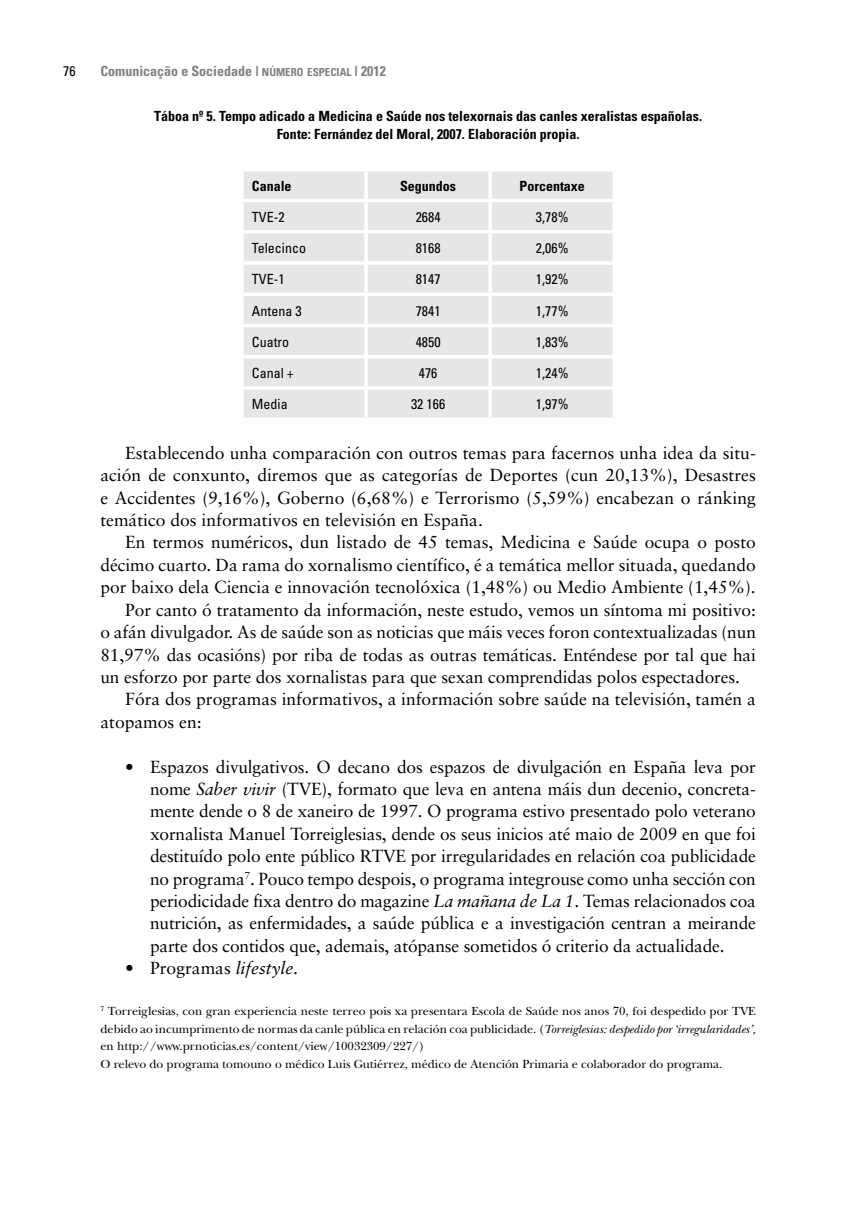
<style>
.page{position:relative;width:854px;height:1218px;background:#fff}
.page>*{position:absolute;margin:0;border:0;box-sizing:border-box;transform-origin:0 0}
.t1{font:17.5px/22.4px "Sabon";color:#000;text-align:justify}
.t2{font:700 condensed 14px/17.5px "Univers";color:#000;text-align:center}
.t3{font:condensed 14px "Univers";color:#000}
.t4{font:700 condensed 14px "Univers";color:#808080}
.t5{font:12.25px/17.5px "New Baskerville";color:#000}
.s1{font-size:11.03px}
.s2{font-style:italic}
</style>
<div class="page">
<div style="left:244px;top:172px;width:368px;height:245px;background:#e6e6e6"></div>
<hr style="left:364px;top:172px;width:3px;height:27px;background:#fff">
<hr style="left:488px;top:172px;width:4px;height:27px;background:#fff">
<svg style="left:612px;top:172px;width:1px;height:27px"></svg>
<hr style="left:240px;top:199px;width:126px;height:3px;background:#fff">
<hr style="left:366px;top:199px;width:124px;height:3px;background:#fff">
<hr style="left:364px;top:202px;width:3px;height:28px;background:#fff">
<hr style="left:490px;top:199px;width:126px;height:3px;background:#fff">
<hr style="left:488px;top:202px;width:4px;height:28px;background:#fff">
<svg style="left:612px;top:202px;width:1px;height:28px"></svg>
<hr style="left:240px;top:230px;width:126px;height:3px;background:#fff">
<hr style="left:366px;top:230px;width:124px;height:3px;background:#fff">
<hr style="left:364px;top:233px;width:3px;height:28px;background:#fff">
<hr style="left:490px;top:230px;width:126px;height:3px;background:#fff">
<hr style="left:488px;top:233px;width:4px;height:28px;background:#fff">
<svg style="left:612px;top:233px;width:1px;height:28px"></svg>
<hr style="left:240px;top:261px;width:126px;height:4px;background:#fff">
<hr style="left:366px;top:261px;width:124px;height:4px;background:#fff">
<hr style="left:364px;top:265px;width:3px;height:27px;background:#fff">
<hr style="left:490px;top:261px;width:126px;height:4px;background:#fff">
<hr style="left:488px;top:265px;width:4px;height:27px;background:#fff">
<svg style="left:612px;top:265px;width:1px;height:27px"></svg>
<svg style="left:244px;top:292px;width:122px;height:4px"></svg>
<svg style="left:366px;top:292px;width:124px;height:4px"></svg>
<hr style="left:364px;top:296px;width:3px;height:28px;background:#fff">
<svg style="left:490px;top:292px;width:123px;height:4px"></svg>
<hr style="left:488px;top:296px;width:4px;height:28px;background:#fff">
<svg style="left:612px;top:296px;width:1px;height:28px"></svg>
<hr style="left:240px;top:324px;width:126px;height:3px;background:#fff">
<hr style="left:366px;top:324px;width:124px;height:3px;background:#fff">
<hr style="left:364px;top:327px;width:3px;height:28px;background:#fff">
<hr style="left:490px;top:324px;width:126px;height:3px;background:#fff">
<hr style="left:488px;top:327px;width:4px;height:28px;background:#fff">
<svg style="left:612px;top:327px;width:1px;height:28px"></svg>
<hr style="left:240px;top:355px;width:126px;height:3px;background:#fff">
<hr style="left:366px;top:355px;width:124px;height:3px;background:#fff">
<hr style="left:364px;top:358px;width:3px;height:28px;background:#fff">
<hr style="left:490px;top:355px;width:126px;height:3px;background:#fff">
<hr style="left:488px;top:358px;width:4px;height:28px;background:#fff">
<svg style="left:612px;top:359px;width:1px;height:27px"></svg>
<hr style="left:240px;top:386px;width:126px;height:4px;background:#fff">
<hr style="left:366px;top:386px;width:124px;height:4px;background:#fff">
<hr style="left:364px;top:390px;width:3px;height:27px;background:#fff">
<hr style="left:490px;top:386px;width:126px;height:4px;background:#fff">
<hr style="left:488px;top:390px;width:4px;height:27px;background:#fff">
<svg style="left:612px;top:390px;width:1px;height:27px"></svg>
<svg style="left:244px;top:417px;width:369px;height:1px"></svg>
<p class="t3" style="left:63px;top:65px;width:14px">76</p>
<p class="t4" style="left:100px;top:65px;width:287px">Comunicação e Sociedade | <span class="s1">NÚMERO ESPECIAL</span> | 2012</p>
<p class="t2" style="left:154px;top:109px;width:549px">Táboa nº 5. Tempo adicado a Medicina e Saúde nos telexornais das canles xeralistas españolas.<br>Fonte: Fernández del Moral, 2007. Elaboración propia.</p>
<p class="t2" style="left:252px;top:178px;width:41px">Canale</p>
<p class="t2" style="left:400px;top:178px;width:58px">Segundos</p>
<p class="t2" style="left:519px;top:178px;width:67px">Porcentaxe</p>
<p class="t3" style="left:252px;top:212px;width:34px">TVE-2</p>
<p class="t3" style="left:415px;top:212px;width:26px">2684</p>
<p class="t3" style="left:535px;top:212px;width:34px">3,78%</p>
<p class="t3" style="left:252px;top:243px;width:56px">Telecinco</p>
<p class="t3" style="left:415px;top:243px;width:26px">8168</p>
<p class="t3" style="left:535px;top:243px;width:34px">2,06%</p>
<p class="t3" style="left:252px;top:274px;width:34px">TVE-1</p>
<p class="t3" style="left:415px;top:274px;width:26px">8147</p>
<p class="t3" style="left:535px;top:274px;width:34px">1,92%</p>
<p class="t3" style="left:252px;top:305px;width:51px">Antena 3</p>
<p class="t3" style="left:415px;top:305px;width:26px">7841</p>
<p class="t3" style="left:535px;top:305px;width:34px">1,77%</p>
<p class="t3" style="left:252px;top:337px;width:39px">Cuatro</p>
<p class="t3" style="left:415px;top:337px;width:26px">4850</p>
<p class="t3" style="left:535px;top:337px;width:34px">1,83%</p>
<p class="t3" style="left:252px;top:368px;width:43px">Canal +</p>
<p class="t3" style="left:418px;top:368px;width:20px">476</p>
<p class="t3" style="left:535px;top:368px;width:34px">1,24%</p>
<p class="t3" style="left:252px;top:399px;width:37px">Media</p>
<p class="t3" style="left:411px;top:399px;width:36px">32 166</p>
<p class="t3" style="left:535px;top:399px;width:34px">1,97%</p>
<p class="t1" style="left:100px;top:443px;width:656px;text-indent:25px">Establecendo unha comparación con outros temas para facernos unha idea da situ&shy;ación de conxunto, diremos que as categorías de Deportes (cun 20,13%), Desastres e Accidentes (9,16%), Goberno (6,68%) e Terrorismo (5,59%) encabezan o ránking temático dos informativos en televisión en España.</p>
<p class="t1" style="left:125px;top:533px;width:631px">En termos numéricos, dun listado de 45 temas, Medicina e Saúde ocupa o posto</p>
<p class="t1" style="left:100px;top:555px;width:656px">décimo cuarto. Da rama do xornalismo científico, é a temática mellor situada, quedando</p>
<p class="t1" style="left:100px;top:577px;width:656px">por baixo dela Ciencia e innovación tecnolóxica (1,48%) ou Medio Ambiente (1,45%).</p>
<p class="t1" style="left:125px;top:600px;width:632px">Por canto ó tratamento da información, neste estudo, vemos un síntoma mi positivo:</p>
<p class="t1" style="left:100px;top:622px;width:656px">o afán divulgador. As de saúde son as noticias que máis veces foron contextualizadas (nun</p>
<p class="t1" style="left:100px;top:645px;width:656px">81,97% das ocasións) por riba de todas as outras temáticas. Enténdese por tal que hai</p>
<p class="t1" style="left:100px;top:667px;width:640px">un esforzo por parte dos xornalistas para que sexan comprendidas polos espectadores.</p>
<p class="t1" style="left:125px;top:689px;width:632px">Fóra dos programas informativos, a información sobre saúde na televisión, tamén a</p>
<p class="t1" style="left:100px;top:712px;width:103px">atopamos en:</p>
<p class="t1" style="left:150px;top:757px;width:607px;text-indent:-25px">• Espazos divulgativos. O decano dos espazos de divulgación en España leva por nome <span class="s2">Saber vivir</span> (TVE), formato que leva en antena máis dun decenio, concreta&shy;mente dende o 8 de xaneiro de 1997. O programa estivo presentado polo veterano xornalista Manuel Torreiglesias, dende os seus inicios até maio de 2009 en que foi destituído polo ente público RTVE por irregularidades en relación coa publicidade no programa<sup>7</sup>. Pouco tempo despois, o programa integrouse como unha sección con periodicidade fixa dentro do magazine <span class="s2">La mañana de La 1</span>. Temas relacionados coa nutrición, as enfermidades, a saúde pública e a investigación centran a meirande parte dos contidos que, ademais, atópanse sometidos ó criterio da actualidade.</p>
<p class="t1" style="left:125px;top:958px;width:174px">• Programas <span class="s2">lifestyle</span>.</p>
<p class="t5" style="left:100px;top:1004px;width:656px"><sup>7</sup> Torreiglesias, con gran experiencia neste terreo pois xa presentara Escola de Saúde nos anos 70, foi despedido por TVE debido ao incumprimento de normas da canle pública en relación coa publicidade. (<span class="s2">Torreiglesias: despedido por ‘irregularidades’, </span>en http://www.prnoticias.es/content/view/10032309/227/)<br>O relevo do programa tomouno o médico Luis Gutiérrez, médico de Atención Primaria e colaborador do programa.</p>
</div>
